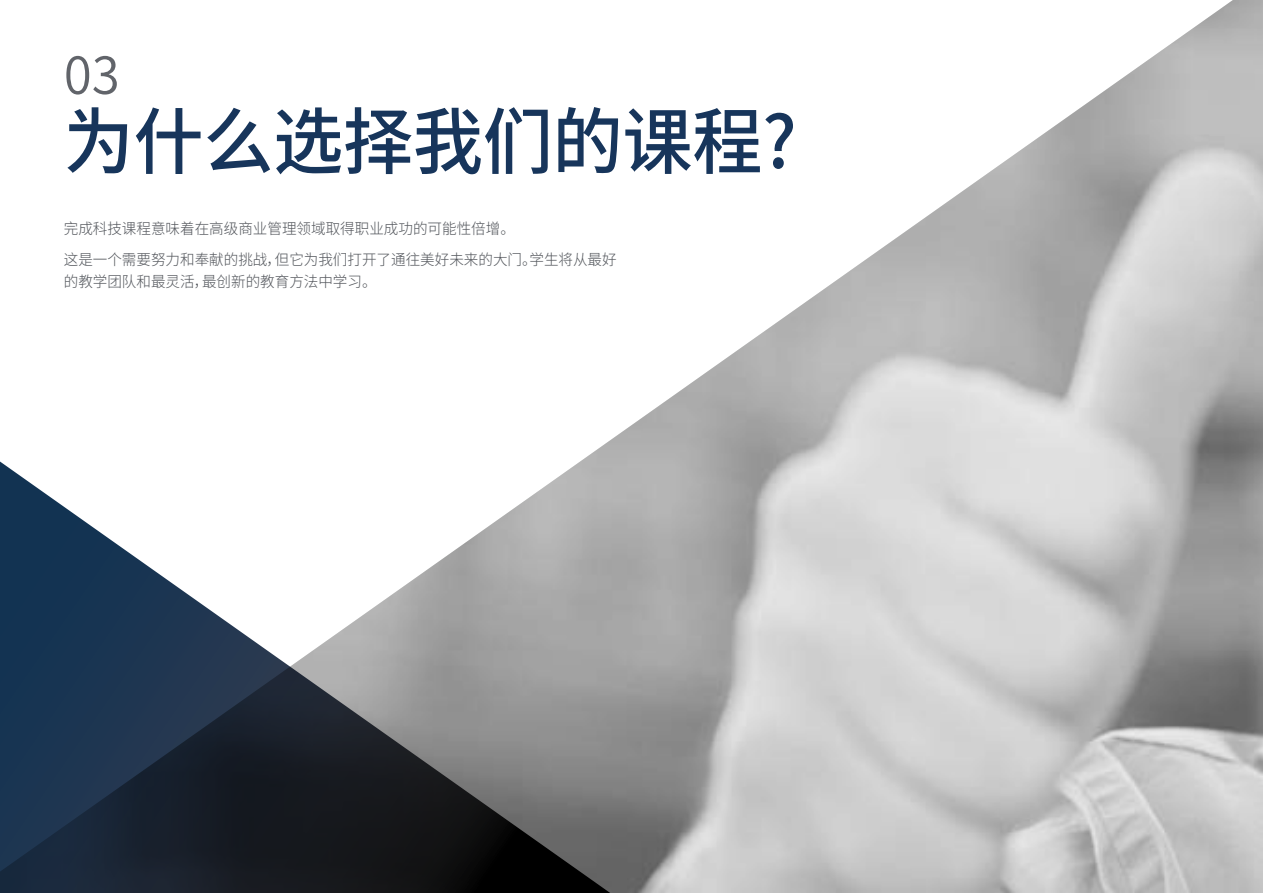
<style>
.page{position:relative;width:1263px;height:893px;background:#fff}
.page>*{position:absolute;margin:0;border:0;box-sizing:border-box;transform-origin:0 0}
.t1{font:500 72px "Source Han Sans CN";color:#17355b}
.t2{font:52.5px "Source Han Sans CN";color:#61646a}
.t3{font:300 15px/31px "Source Han Sans CN";color:#52555b}
</style>
<div class="page">
<img style="left:602px;top:0;width:661px;height:893px">
<svg style="left:0;top:446px;width:640px;height:447px"></svg>
<h2 class="t2" style="left:64px;top:45px;width:57px">03</h2>
<h1 class="t1" style="left:64px;top:101px;width:734px">为什么选择我们的课程?</h1>
<p class="t3" style="left:64px;top:213px;width:554px">完成科技课程意味着在高级商业管理领域取得职业成功的可能性倍增。<br>这是一个需要努力和奉献的挑战，但它为我们打开了通往美好未来的大门。学生将从最好</p>
<p class="t3" style="left:64px;top:267px;width:314px">的教学团队和最灵活，最创新的教育方法中学习。</p>
</div>
